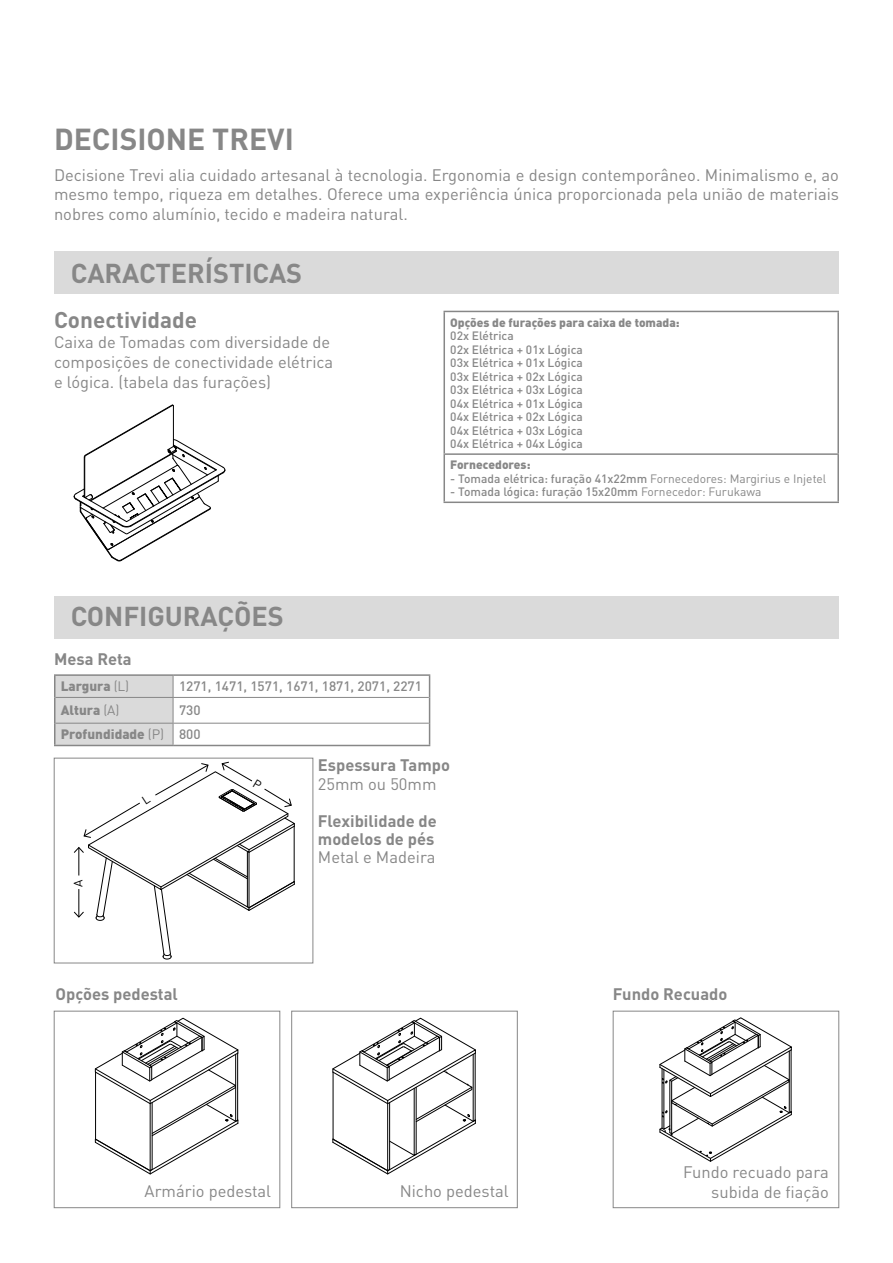
<style>
.page{position:relative;width:893px;height:1263px;background:#fff}
.page>*{position:absolute;margin:0;border:0;box-sizing:border-box;transform-origin:0 0}
.t1{font:700 30px "DIN Pro";color:#878787}
.t2{font:700 27px "DIN Pro";color:#878787}
.t3{font:700 22.5px "DIN Pro";color:#878787}
.t4{font:16.5px/19.8px "DIN Pro";color:#878787;text-align:justify}
.t5{font:700 16.5px/18px "DIN Pro";color:#878787}
.t6{font:900 13.5px/24px "DIN Pro";color:#878787;text-align:right}
.t7{font:500 13.5px "DIN Pro";color:#878787}
.t8{font:500 12px/13.5px "DIN Pro";color:#878787}
.t9{font:900 12px "DIN Pro";color:#878787}
.t10{font:12px "DIN Pro";color:#000}
.s1{font-weight:400}
.s2{font-weight:500}
</style>
<div class="page">
<div style="left:54px;top:251px;width:785px;height:42px;background:#dadada"></div>
<div style="left:54px;top:596px;width:785px;height:43px;background:#dadada"></div>
<div style="left:54px;top:758px;width:259px;height:205px;border:1px solid #878787"></div>
<hr style="left:54px;top:674px;width:119px;height:2px;background:#878787">
<hr style="left:54px;top:676px;width:2px;height:21px;background:#878787">
<hr style="left:173px;top:674px;width:257px;height:2px;background:#878787">
<hr style="left:54px;top:697px;width:2px;height:26px;background:#878787">
<hr style="left:54px;top:723px;width:2px;height:22px;background:#878787">
<svg style="left:429px;top:676px;width:1px;height:69px"></svg>
<hr style="left:54px;top:745px;width:119px;height:1px;background:#878787">
<hr style="left:173px;top:745px;width:257px;height:1px;background:#878787">
<hr style="left:173px;top:697px;width:256px;height:1px;background:#878787">
<hr style="left:173px;top:723px;width:256px;height:1px;background:#878787">
<svg style="left:55px;top:675px;width:119px;height:70px;background:#d5d5d5"></svg>
<div style="left:613px;top:1011px;width:226px;height:197px;border:1px solid #878787"></div>
<svg style="left:659px;top:1017px;width:133px;height:144px"></svg>
<div style="left:54px;top:1011px;width:226px;height:197px;border:1px solid #878787"></div>
<div style="left:291px;top:1011px;width:226px;height:197px;border:1px solid #878787"></div>
<svg style="left:95px;top:1018px;width:144px;height:156px"></svg>
<svg style="left:332px;top:1018px;width:144px;height:156px"></svg>
<hr style="left:443px;top:311px;width:396px;height:1px;background:#878787">
<hr style="left:443px;top:312px;width:2px;height:141px;background:#878787">
<hr style="left:837px;top:312px;width:2px;height:141px;background:#878787">
<hr style="left:443px;top:453px;width:396px;height:2px;background:#878787">
<hr style="left:443px;top:455px;width:2px;height:46px;background:#878787">
<hr style="left:837px;top:455px;width:2px;height:46px;background:#878787">
<hr style="left:443px;top:501px;width:396px;height:2px;background:#878787">
<svg style="left:74px;top:405px;width:152px;height:156px"></svg>
<svg style="left:73px;top:761px;width:222px;height:198px"></svg>
<h1 class="t1" style="left:54px;top:119px;width:241px">DECISIONE TREVI</h1>
<p class="t4" style="left:54px;top:164px;width:787px">Decisione Trevi alia cuidado artesanal à tecnologia. Ergonomia e design contemporâneo. Minimalismo e, ao mesmo tempo, riqueza em detalhes. Oferece uma experiência única proporcionada pela união de materiais nobres como alumínio, tecido e madeira natural.</p>
<h2 class="t2" style="left:71px;top:255px;width:233px">CARACTERÍSTICAS</h2>
<h3 class="t3" style="left:54px;top:305px;width:145px">Conectividade</h3>
<p class="t4" style="left:54px;top:331px;width:281px;text-align:left">Caixa de Tomadas com diversidade de composições de conectividade elétrica e lógica. (tabela das furações)</p>
<p class="t9" style="left:450px;top:314px;width:231px">Opções de furações para caixa de tomada:</p>
<p class="t8" style="left:450px;top:329px;width:134px">02x Elétrica<br>02x Elétrica + 01x Lógica<br>03x Elétrica + 01x Lógica<br>03x Elétrica + 02x Lógica<br>03x Elétrica + 03x Lógica<br>04x Elétrica + 01x Lógica<br>04x Elétrica + 02x Lógica<br>04x Elétrica + 03x Lógica<br>04x Elétrica + 04x Lógica</p>
<p class="t9" style="left:450px;top:457px;width:82px">Fornecedores:</p>
<p class="t8" style="left:450px;top:471px;width:378px">- Tomada elétrica: furação 41x22mm <span class="s1">Fornecedores: Margirius e Injetel</span></p>
<p class="t8" style="left:450px;top:485px;width:313px">- Tomada lógica: furação 15x20mm <span class="s1">Fornecedor: Furukawa</span></p>
<h2 class="t2" style="left:71px;top:598px;width:214px">CONFIGURAÇÕES</h2>
<p class="t5" style="left:54px;top:650px;width:79px">Mesa Reta</p>
<p class="t6" style="left:61px;top:674px;width:70px">Largura <span class="s1">(L)</span></p>
<p class="t7" style="left:179px;top:677px;width:244px">1271, 1471, 1571, 1671, 1871, 2071, 2271</p>
<p class="t6" style="left:61px;top:698px;width:60px">Altura <span class="s1">(A)</span></p>
<p class="t6" style="left:61px;top:698px;width:141px"><span class="s2">730<br></span>Profundidade <span class="s1">(P)</span> <span class="s2">800</span></p>
<p class="t10" style="left:70px;top:886px;width:9px;rotate:-90deg">A</p>
<p class="t5" style="left:56px;top:984px;width:124px">Opções pedestal</p>
<p class="t5" style="left:318px;top:755px;width:134px">Espessura Tampo</p>
<p class="t4" style="left:318px;top:774px;width:120px">25mm ou 50mm</p>
<p class="t5" style="left:318px;top:811px;width:121px">Flexibilidade de modelos de pés</p>
<p class="t4" style="left:318px;top:846px;width:119px">Metal e Madeira</p>
<p class="t4" style="left:145px;top:1180px;width:128px">Armário pedestal</p>
<p class="t4" style="left:400px;top:1180px;width:110px">Nicho pedestal</p>
<p class="t5" style="left:613px;top:984px;width:116px">Fundo Recuado</p>
<p class="t4" style="left:683px;top:1161px;width:147px;text-align:right">Fundo recuado para subida de fiação</p>
</div>
